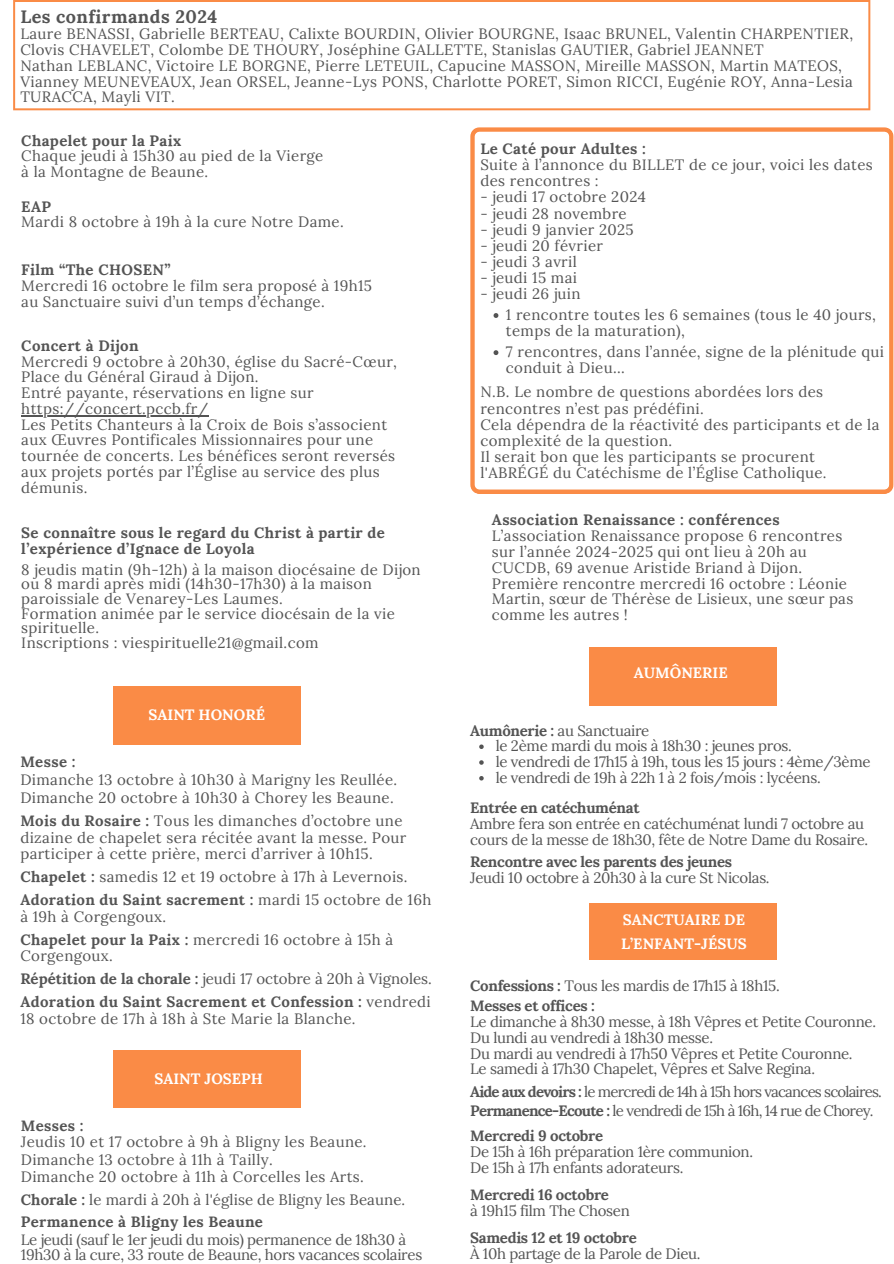
<style>
.page{position:relative;width:894px;height:1264px;background:#fff}
.page>*{position:absolute;margin:0;border:0;box-sizing:border-box;transform-origin:0 0}
.t1{font:700 18px "Lora";letter-spacing:.025em;color:#545454}
.t2{font:15px/15.8px "Lora";letter-spacing:.025em;color:#545454}
.t3{font:15px/14.7px "Lora";letter-spacing:-.02em;color:#545454}
.t4{font:700 15px/16.2px "Lora";letter-spacing:.025em;color:#545454}
.t5{font:700 15px "Lora";letter-spacing:-.02em;color:#545454}
.t6{font:700 15px/23.7px "Lora";color:#fff}
.t7{font:15px "Lora";letter-spacing:-.055em;color:#545454}
.t8{font:15px "Lora";letter-spacing:-.05em;color:#545454}
.t9{font:15px "Lora";color:#545454}
.t10{font:15px "Lora";letter-spacing:.005em;color:#545454}
.s1{font-weight:700}
.s2{font-weight:400}
</style>
<div class="page">
<div style="left:113px;top:685px;width:187px;height:59px;background:#fa8b46"></div>
<div style="left:113px;top:1050px;width:187px;height:57px;background:#fa8b46"></div>
<div style="left:589px;top:903px;width:187px;height:56px;background:#fa8b46"></div>
<hr style="left:21px;top:415px;width:187px;height:1px;background:#545454">
<svg style="left:479px;top:744px;width:4px;height:5px"></svg>
<svg style="left:479px;top:760px;width:4px;height:4px"></svg>
<svg style="left:479px;top:776px;width:4px;height:4px"></svg>
<div style="left:589px;top:646px;width:187px;height:59px;background:#fa8b46"></div>
<svg style="left:470px;top:127px;width:423px;height:367px"></svg>
<svg style="left:13px;top:0;width:857px;height:110px"></svg>
<h1 class="t1" style="left:20px;top:4px;width:198px">Les confirmands 2024</h1>
<p class="t2" style="left:20px;top:26px;width:834px">Laure BENASSI, Gabrielle BERTEAU, Calixte BOURDIN, Olivier BOURGNE, Isaac BRUNEL, Valentin CHARPENTIER,</p>
<p class="t2" style="left:20px;top:42px;width:744px">Clovis CHAVELET, Colombe DE THOURY, Joséphine GALLETTE, Stanislas GAUTIER, Gabriel JEANNET</p>
<p class="t2" style="left:20px;top:58px;width:823px">Nathan LEBLANC, Victoire LE BORGNE, Pierre LETEUIL, Capucine MASSON, Mireille MASSON, Martin MATEOS,</p>
<p class="t2" style="left:20px;top:73px;width:833px">Vianney MEUNEVEAUX, Jean ORSEL, Jeanne-Lys PONS, Charlotte PORET, Simon RICCI, Eugénie ROY, Anna-Lesia<br>TURACCA, Mayli VIT.</p>
<p class="t4" style="left:480px;top:140px;width:167px">Le Caté pour Adultes :</p>
<p class="t2" style="left:480px;top:156px;width:394px;line-height:16.2px">Suite à l’annonce du BILLET de ce jour, voici les dates des rencontres :</p>
<p class="t2" style="left:480px;top:189px;width:167px">- jeudi 17 octobre 2024</p>
<p class="t2" style="left:480px;top:205px;width:148px">- jeudi 28 novembre</p>
<h1 class="t2" style="left:480px;top:221px;width:155px">- jeudi 9 janvier 2025</h1>
<p class="t2" style="left:480px;top:237px;width:124px">- jeudi 20 février</p>
<p class="t2" style="left:480px;top:253px;width:98px">- jeudi 3 avril</p>
<p class="t2" style="left:480px;top:270px;width:98px">- jeudi 15 mai</p>
<p class="t2" style="left:480px;top:286px;width:102px">- jeudi 26 juin</p>
<p class="t2" style="left:505px;top:306px;width:371px;line-height:16.2px">1 rencontre toutes les 6 semaines (tous le 40 jours, temps de la maturation),</p>
<p class="t2" style="left:505px;top:344px;width:379px;line-height:16.2px">7 rencontres, dans l’année, signe de la plénitude qui conduit à Dieu...</p>
<p class="t2" style="left:480px;top:384px;width:344px;line-height:16.2px">N.B. Le nombre de questions abordées lors des rencontres n’est pas prédéfini.</p>
<p class="t2" style="left:480px;top:416px;width:400px;line-height:16.2px">Cela dépendra de la réactivité des participants et de la complexité de la question.</p>
<p class="t2" style="left:480px;top:448px;width:347px;line-height:16.2px">Il serait bon que les participants se procurent l'ABRÉGÉ du Catéchisme de l’Église Catholique.</p>
<p class="t4" style="left:21px;top:132px;width:161px">Chapelet pour la Paix</p>
<p class="t2" style="left:21px;top:148px;width:303px">Chaque jeudi à 15h30 au pied de la Vierge à la Montagne de Beaune.</p>
<p class="t4" style="left:21px;top:198px;width:31px">EAP</p>
<p class="t2" style="left:21px;top:214px;width:324px">Mardi 8 octobre à 19h à la cure Notre Dame.</p>
<p class="t4" style="left:21px;top:261px;width:151px">Film “The CHOSEN”</p>
<p class="t2" style="left:21px;top:277px;width:352px">Mercredi 16 octobre le film sera proposé à 19h15 au Sanctuaire suivi d’un temps d’échange.</p>
<h1 class="t4" style="left:21px;top:337px;width:119px">Concert à Dijon</h1>
<p class="t2" style="left:21px;top:353px;width:377px">Mercredi 9 octobre à 20h30, église du Sacré-Cœur,<br>Place du Général Giraud à Dijon.</p>
<p class="t2" style="left:21px;top:385px;width:294px">Entré payante, réservations en ligne sur</p>
<p class="t2" style="left:21px;top:400px;width:367px">https://concert.pccb.fr/<br>Les Petits Chanteurs à la Croix de Bois s’associent</p>
<p class="t2" style="left:21px;top:432px;width:375px">aux Œuvres Pontificales Missionnaires pour une tournée de concerts. Les bénéfices seront reversés aux projets portés par l’Église au service des plus démunis.</p>
<p class="t4" style="left:21px;top:524px;width:365px">Se connaître sous le regard du Christ à partir de l’expérience d’Ignace de Loyola</p>
<p class="t2" style="left:21px;top:561px;width:401px;line-height:14.7px">8 jeudis matin (9h-12h) à la maison diocésaine de Dijon ou 8 mardi après midi (14h30-17h30) à la maison paroissiale de Venarey-Les Laumes.</p>
<h2 class="t2" style="left:21px;top:605px;width:375px;line-height:14.7px">Formation animée par le service diocésain de la vie spirituelle.</h2>
<p class="t2" style="left:21px;top:634px;width:299px">Inscriptions : viespirituelle21@gmail.com</p>
<p class="t6" style="left:148px;top:702px;width:118px">SAINT HONORÉ</p>
<p class="t4" style="left:20px;top:753px;width:57px">Messe :</p>
<p class="t2" style="left:20px;top:771px;width:378px">Dimanche 13 octobre à 10h30 à Marigny les Reullée.</p>
<p class="t2" style="left:20px;top:789px;width:375px">Dimanche 20 octobre à 10h30 à Chorey les Beaune.</p>
<p class="t2" style="left:20px;top:812px;width:387px;line-height:16.5px"><span class="s1">Mois du Rosaire :</span> Tous les dimanches d’octobre une dizaine de chapelet sera récitée avant la messe. Pour participer à cette prière, merci d’arriver à 10h15.</p>
<p class="t2" style="left:20px;top:869px;width:388px"><span class="s1">Chapelet :</span> samedis 12 et 19 octobre à 17h à Levernois.</p>
<p class="t4" style="left:20px;top:891px;width:412px">Adoration du Saint sacrement : <span class="s2">mardi 15 octobre de 16h</span></p>
<p class="t2" style="left:20px;top:908px;width:147px">à 19h à Corgengoux.</p>
<p class="t2" style="left:20px;top:931px;width:374px;line-height:16.5px"><span class="s1">Chapelet pour la Paix :</span> mercredi 16 octobre à 15h à<br>Corgengoux.</p>
<p class="t9" style="left:20px;top:969px;width:413px"><span class="s1">Répétition de la chorale :</span> jeudi 17 octobre à 20h à Vignoles.</p>
<p class="t2" style="left:20px;top:993px;width:412px;line-height:16.5px"><span class="s1">Adoration du Saint Sacrement et Confession :</span> vendredi<br>18 octobre de 17h à 18h à Ste Marie la Blanche.</p>
<p class="t6" style="left:154px;top:1066px;width:110px">SAINT JOSEPH</p>
<p class="t4" style="left:21px;top:1117px;width:64px">Messes :</p>
<p class="t2" style="left:21px;top:1133px;width:347px">Jeudis 10 et 17 octobre à 9h à Bligny les Beaune.</p>
<p class="t2" style="left:21px;top:1151px;width:253px">Dimanche 13 octobre à 11h à Tailly.</p>
<p class="t2" style="left:21px;top:1168px;width:344px">Dimanche 20 octobre à 11h à Corcelles les Arts.</p>
<p class="t10" style="left:21px;top:1189px;width:386px"><span class="s1">Chorale :</span> le mardi à 20h à l'église de Bligny les Beaune.</p>
<p class="t4" style="left:21px;top:1213px;width:243px">Permanence à Bligny les Beaune</p>
<p class="t3" style="left:21px;top:1231px;width:403px">Le jeudi (sauf le 1er jeudi du mois) permanence de 18h30 à<br>19h30 à la cure, 33 route de Beaune, hors vacances scolaires</p>
<p class="t4" style="left:492px;top:512px;width:289px">Association Renaissance : conférences</p>
<p class="t2" style="left:492px;top:528px;width:352px">L’association Renaissance propose 6 rencontres sur l’année 2024-2025 qui ont lieu à 20h au<br>CUCDB, 69 avenue Aristide Briand à Dijon.</p>
<p class="t2" style="left:492px;top:575px;width:363px">Première rencontre mercredi 16 octobre : Léonie<br>Martin, sœur de Thérèse de Lisieux, une sœur pas comme les autres !</p>
<p class="t6" style="left:633px;top:661px;width:95px">AUMÔNERIE</p>
<p class="t3" style="left:470px;top:722px;width:181px"><span class="s1">Aumônerie :</span> au Sanctuaire</p>
<p class="t3" style="left:495px;top:738px;width:297px">le 2ème mardi du mois à 18h30 : jeunes pros.</p>
<h1 class="t3" style="left:495px;top:754px;width:376px">le vendredi de 17h15 à 19h, tous les 15 jours : 4ème/3ème</h1>
<p class="t3" style="left:495px;top:770px;width:326px">le vendredi de 19h à 22h 1 à 2 fois/mois : lycéens.</p>
<p class="t5" style="left:470px;top:797px;width:171px">Entrée en catéchuménat</p>
<p class="t3" style="left:470px;top:815px;width:399px;line-height:16px">Ambre fera son entrée en catéchuménat lundi 7 octobre au cours de la messe de 18h30, fête de Notre Dame du Rosaire.</p>
<p class="t5" style="left:470px;top:852px;width:263px">Rencontre avec les parents des jeunes</p>
<p class="t3" style="left:470px;top:870px;width:301px">Jeudi 10 octobre à 20h30 à la cure St Nicolas.</p>
<p class="t6" style="left:621px;top:907px;width:127px">SANCTUAIRE DE<br>L’ENFANT-JÉSUS</p>
<p class="t3" style="left:470px;top:978px;width:311px"><span class="s1">Confessions :</span> Tous les mardis de 17h15 à 18h15.</p>
<p class="t5" style="left:470px;top:995px;width:126px">Messes et offices :</p>
<p class="t3" style="left:470px;top:1014px;width:407px">Le dimanche à 8h30 messe, à 18h Vêpres et Petite Couronne.</p>
<p class="t3" style="left:470px;top:1030px;width:244px">Du lundi au vendredi à 18h30 messe.</p>
<p class="t3" style="left:470px;top:1045px;width:384px">Du mardi au vendredi à 17h50 Vêpres et Petite Couronne.</p>
<p class="t3" style="left:470px;top:1061px;width:346px">Le samedi à 17h30 Chapelet, Vêpres et Salve Regina.</p>
<p class="t7" style="left:470px;top:1081px;width:413px"><span class="s1">Aide aux devoirs :</span> le mercredi de 14h à 15h hors vacances scolaires.</p>
<p class="t8" style="left:470px;top:1101px;width:405px"><span class="s1">Permanence-Ecoute :</span> le vendredi de 15h à 16h, 14 rue de Chorey.</p>
<p class="t5" style="left:470px;top:1126px;width:134px">Mercredi 9 octobre</p>
<p class="t3" style="left:470px;top:1144px;width:284px">De 15h à 16h préparation 1ère communion.</p>
<p class="t3" style="left:470px;top:1159px;width:214px">De 15h à 17h enfants adorateurs.</p>
<p class="t5" style="left:470px;top:1184px;width:140px">Mercredi 16 octobre</p>
<p class="t3" style="left:470px;top:1202px;width:161px">à 19h15 film The Chosen</p>
<h2 class="t5" style="left:470px;top:1228px;width:168px">Samedis 12 et 19 octobre</h2>
<p class="t3" style="left:470px;top:1246px;width:232px">À 10h partage de la Parole de Dieu.</p>
</div>
